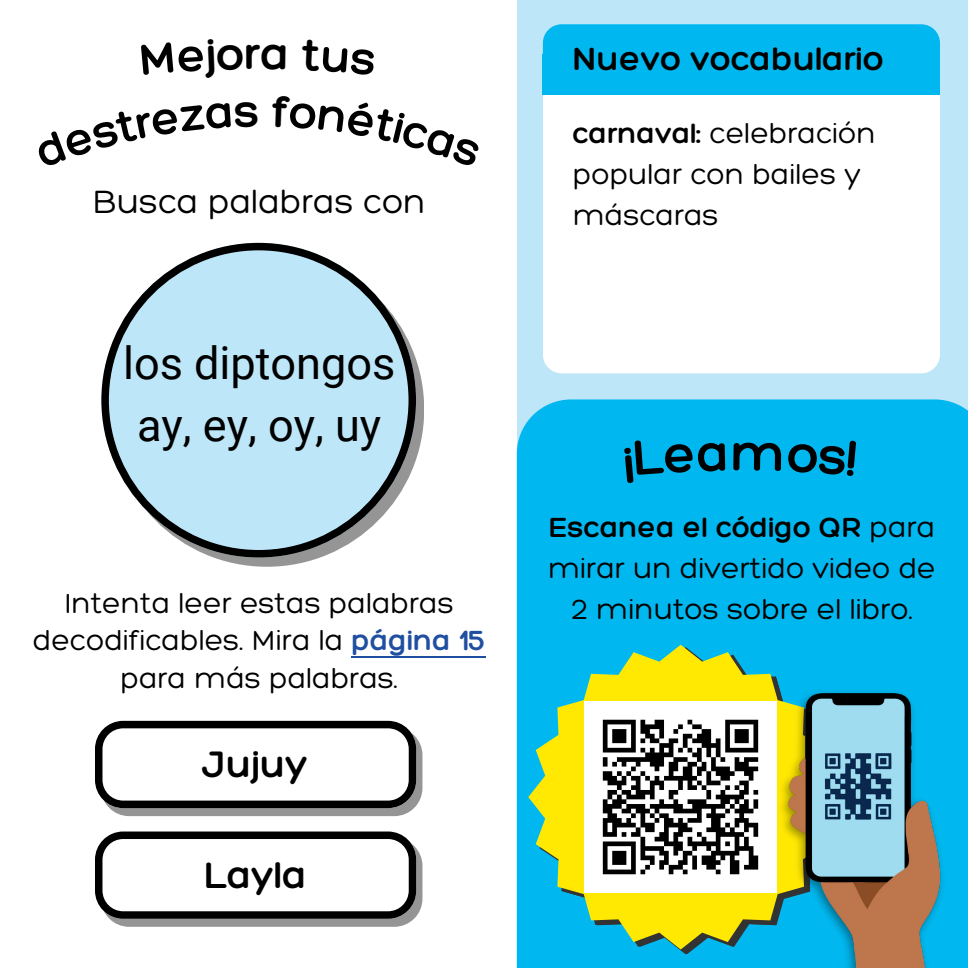
<style>
.page{position:relative;width:968px;height:968px;background:#fff}
.page>*{position:absolute;margin:0;border:0;box-sizing:border-box;transform-origin:0 0}
.t1{font:300 47.5px "Hero";color:#000}
.t2{font:45px/62px "Roboto";color:#000;text-align:center}
.t3{font:300 40px "Hero";color:#000}
.t4{font:300 35px "Hero";color:#000}
.t5{font:300 35px "Hero";color:#000}
.t6{font:300 30px/41.2px "Hero";color:#000;text-align:center}
.s1{color:#204fa2}
.s2{font-style:inherit}
</style>
<div class="page">
<div style="left:517px;top:0;width:451px;height:968px;background:#bde6f8"></div>
<div style="left:517px;top:399px;width:451px;height:569px;background:#00b8ef"></div>
<div style="left:543px;top:59px;width:396px;height:314px;background:#fff;border-radius:19px"></div>
<div style="left:543px;top:24px;width:396px;height:64px;background:#00b8ef;border-radius:19px"></div>
<div style="left:101px;top:727px;width:321px;height:89px;background:#959595;border-radius:28px"></div>
<div style="left:101px;top:837px;width:321px;height:89px;background:#959595;border-radius:28px"></div>
<div style="left:543px;top:55px;width:397px;height:40px;background:#00b8ef"></div>
<svg style="left:101px;top:243px;width:315px;height:314px"></svg>
<svg style="left:528px;top:644px;width:305px;height:305px;background:#86ce70"></svg>
<img style="left:585px;top:701px;width:188px;height:191px">
<img style="left:773px;top:683px;width:176px;height:285px">
<svg style="left:95px;top:720px;width:321px;height:88px;background:#cbcbcb"></svg>
<svg style="left:95px;top:831px;width:321px;height:87px;background:#cdcdcd"></svg>
<hr style="left:351px;top:656px;width:135px;height:1px;background:#204fa2">
<div style="left:624px;top:438px;width:101px;height:45px;background:#00b8ef"></div>
<svg style="left:733px;top:442px;width:48px;height:29px"></svg>
<div style="left:787px;top:440px;width:69px;height:36px;background:#00b8ef"></div>
<h2 class="t1" style="left:245px;top:24px;width:17px">r</h2>
<h2 class="t4" style="left:573px;top:37px;width:312px">Nuevo vocabulario</h2>
<p class="t5" style="left:93px;top:180px;width:334px">Busca palabras con</p>
<p class="t2" style="left:123px;top:333px;width:274px">los diptongos ay, ey, oy, uy</p>
<p class="t6" style="left:33px;top:583px;width:454px;line-height:37.5px">Intenta leer estas palabras decodificables. Mira la <span class="s1">página 15</span></p>
<p class="t6" style="left:120px;top:657px;width:279px">para más palabras.</p>
<p class="t3" style="left:203px;top:739px;width:107px">Jujuy</p>
<p class="t3" style="left:204px;top:850px;width:104px">Layla</p>
<p class="t6" style="left:573px;top:111px;width:304px"><span class="s2">carnaval:</span> celebración</p>
<p class="t6" style="left:573px;top:153px;width:290px;text-align:left">popular con bailes y máscaras</p>
<p class="t6" style="left:548px;top:505px;width:389px"><span class="s2">Escanea el código QR</span> para mirar un divertido video de<br>2 minutos sobre el libro.</p>
</div>
